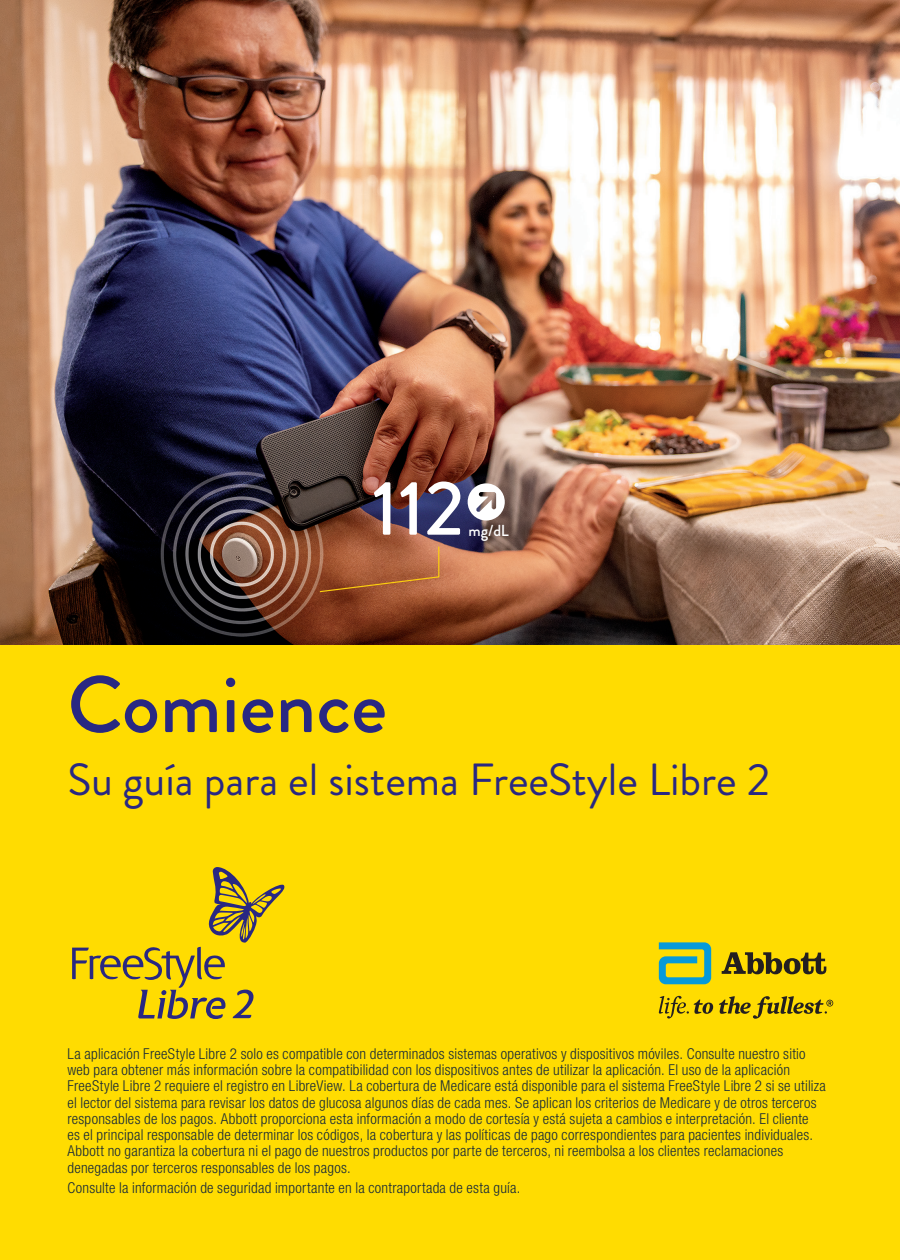
<style>
.page{position:relative;width:900px;height:1260px;background:#fff}
.page>*{position:absolute;margin:0;border:0;box-sizing:border-box;transform-origin:0 0}
.t1{font:500 80px "Brandon Grotesque";color:#292882}
.t2{font:500 77px "Brandon Grotesque";color:#fff}
.t3{font:45px "Brandon Grotesque";color:#292882}
.t4{font:500 16px "Brandon Grotesque";color:#fff}
.ISI{font:300 condensed 15px/16.2px "Helvetica Neue LT Std";letter-spacing:.015em;color:#172938}
</style>
<div class="page">
<div style="left:0;top:633px;width:900px;height:627px;background:#ffdc01"></div>
<img style="left:0;top:0;width:900px;height:644px">
<svg style="left:72px;top:867px;width:213px;height:152px"></svg>
<svg style="left:659px;top:942px;width:52px;height:42px"></svg>
<svg style="left:722px;top:952px;width:104px;height:22px"></svg>
<svg style="left:659px;top:996px;width:54px;height:23px"></svg>
<svg style="left:719px;top:996px;width:114px;height:23px"></svg>
<svg style="left:468px;top:483px;width:37px;height:38px"></svg>
<svg style="left:319px;top:546px;width:121px;height:47px"></svg>
<h2 class="t2" style="left:372px;top:455px;width:94px">112</h2>
<p class="t4" style="left:469px;top:519px;width:42px">mg/dL</p>
<p class="t1" style="left:68px;top:649px;width:321px">Comience</p>
<p class="t3" style="left:68px;top:748px;width:704px">Su guía para el sistema FreeStyle Libre 2</p>
<p class="ISI" style="left:68px;top:1045px;width:760px">La aplicación FreeStyle Libre 2 solo es compatible con determinados sistemas operativos y dispositivos móviles. Consulte nuestro sitio web para obtener más información sobre la compatibilidad con los dispositivos antes de utilizar la aplicación. El uso de la aplicación FreeStyle Libre 2 requiere el registro en LibreView. La cobertura de Medicare está disponible para el sistema FreeStyle Libre 2 si se utiliza el lector del sistema para revisar los datos de glucosa algunos días de cada mes. Se aplican los criterios de Medicare y de otros terceros responsables de los pagos. Abbott proporciona esta información a modo de cortesía y está sujeta a cambios e interpretación. El cliente<br>es el principal responsable de determinar los códigos, la cobertura y las políticas de pago correspondientes para pacientes individuales.<br>Abbott no garantiza la cobertura ni el pago de nuestros productos por parte de terceros, ni reembolsa a los clientes reclamaciones denegadas por terceros responsables de los pagos.</p>
<p class="ISI" style="left:68px;top:1179px;width:454px">Consulte la información de seguridad importante en la contraportada de esta guía.</p>
</div>
